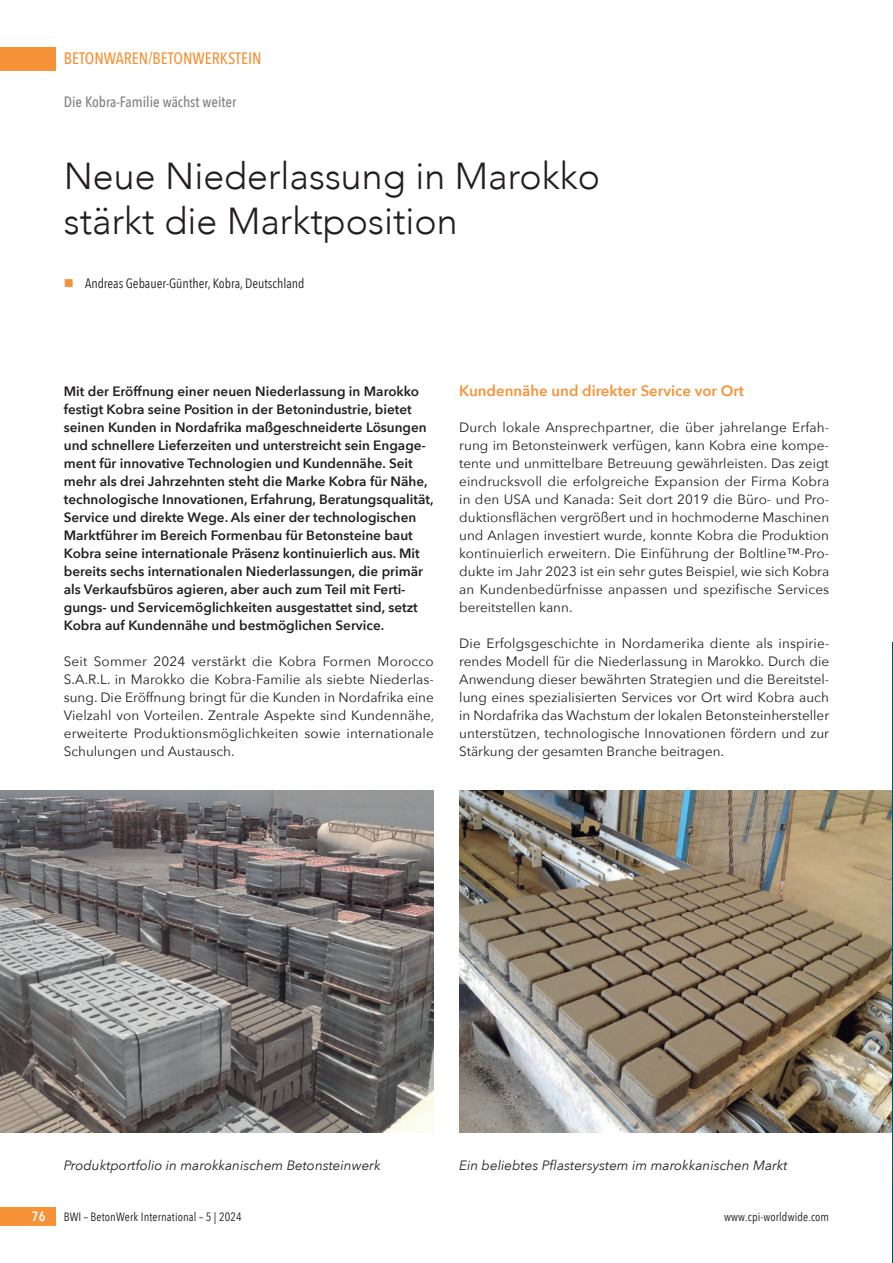
<style>
.page{position:relative;width:893px;height:1263px;background:#fff}
.page>*{position:absolute;margin:0;border:0;box-sizing:border-box;transform-origin:0 0}
.t1{font:300 37.5px/45px "Avenir";color:#231f20}
.t2{font:500 16.5px "Avenir Next Condensed";color:#f69238}
.t3{font:600 15px "Avenir Next";color:#f69238}
.t4{font:500 15px "Avenir Next Condensed";color:#808285}
.t5{font:13.5px/18px "Avenir Next";color:#231f20;text-align:justify}
.t6{font:600 13.5px/18px "Avenir Next";color:#231f20}
.t7{font:italic 13.5px "Avenir Next";color:#231f20}
.t8{font:13.5px "Avenir Next Condensed";color:#231f20}
.t9{font:600 13.5px "Avenir Next Condensed";color:#fff}
.t10{font:12px "Avenir Next Condensed";letter-spacing:.01em;color:#231f20}
.s1{color:#f69238}
</style>
<div class="page">
<div style="left:0;top:47px;width:55px;height:23px;background:#f69238"></div>
<div style="left:0;top:1208px;width:55px;height:18px;background:#f69238"></div>
<img style="left:0;top:791px;width:434px;height:341px">
<img style="left:459px;top:791px;width:433px;height:341px">
<img style="left:892px;top:642px;width:1px;height:620px">
<svg style="left:892px;top:1094px;width:1px;height:125px"></svg>
<img style="left:892px;top:1106px;width:1px;height:101px">
<svg style="left:892px;top:952px;width:1px;height:124px"></svg>
<img style="left:892px;top:963px;width:1px;height:102px">
<p class="t2" style="left:64px;top:49px;width:199px">BETONWAREN/BETONWERKSTEIN</p>
<p class="t4" style="left:64px;top:92px;width:174px">Die Kobra-Familie wächst weiter</p>
<h1 class="t1" style="left:64px;top:153px;width:538px">Neue Niederlassung in Marokko stärkt die Marktposition</h1>
<p class="t8" style="left:64px;top:272px;width:242px"><span class="s1">■</span> Andreas Gebauer-Günther, Kobra, Deutschland</p>
<p class="t6" style="left:64px;top:382px;width:371px">Mit der Eröffnung einer neuen Niederlassung in Marokko festigt Kobra seine Position in der Betonindustrie, bietet seinen Kunden in Nordafrika maßgeschneiderte Lösungen und schnellere Lieferzeiten und unterstreicht sein Engage&shy;ment für innovative Technologien und Kundennähe. Seit mehr als drei Jahrzehnten steht die Marke Kobra für Nähe, technologische Innovationen, Erfahrung, Beratungsqualität, Service und direkte Wege. Als einer der technologischen Marktführer im Bereich Formenbau für Betonsteine baut Kobra seine internationale Präsenz kontinuierlich aus. Mit bereits sechs internationalen Niederlassungen, die primär als Verkaufsbüros agieren, aber auch zum Teil mit Ferti&shy;gungs- und Servicemöglichkeiten ausgestattet sind, setzt Kobra auf Kundennähe und bestmöglichen Service.</p>
<p class="t5" style="left:64px;top:652px;width:372px">Seit Sommer 2024 verstärkt die Kobra Formen Morocco S.A.R.L. in Marokko die Kobra-Familie als siebte Niederlas&shy;sung. Die Eröffnung bringt für die Kunden in Nordafrika eine Vielzahl von Vorteilen. Zentrale Aspekte sind Kundennähe, erweiterte Produktionsmöglichkeiten sowie internationale Schulungen und Austausch.</p>
<p class="t3" style="left:459px;top:378px;width:286px">Kundennähe und direkter Service vor Ort</p>
<p class="t5" style="left:459px;top:418px;width:372px">Durch lokale Ansprechpartner, die über jahrelange Erfah&shy;rung im Betonsteinwerk verfügen, kann Kobra eine kompe&shy;tente und unmittelbare Betreuung gewährleisten. Das zeigt eindrucksvoll die erfolgreiche Expansion der Firma Kobra in den USA und Kanada: Seit dort 2019 die Büro- und Pro&shy;duktionsflächen vergrößert und in hochmoderne Maschinen und Anlagen investiert wurde, konnte Kobra die Produktion kontinuierlich erweitern. Die Einführung der Boltline™-Pro&shy;dukte im Jahr 2023 ist ein sehr gutes Beispiel, wie sich Kobra an Kundenbedürfnisse anpassen und spezifische Services bereitstellen kann.</p>
<p class="t5" style="left:459px;top:634px;width:372px">Die Erfolgsgeschichte in Nordamerika diente als inspirie&shy;rendes Modell für die Niederlassung in Marokko. Durch die Anwendung dieser bewährten Strategien und die Bereitstel&shy;lung eines spezialisierten Services vor Ort wird Kobra auch in Nordafrika das Wachstum der lokalen Betonsteinhersteller unterstützen, technologische Innovationen fördern und zur Stärkung der gesamten Branche beitragen.</p>
<p class="t7" style="left:64px;top:1154px;width:318px">Produktportfolio in marokkanischem Betonsteinwerk</p>
<p class="t7" style="left:459px;top:1154px;width:330px">Ein beliebtes Pflastersystem im marokkanischen Markt</p>
<p class="t9" style="left:32px;top:1205px;width:15px">76</p>
<p class="t10" style="left:64px;top:1207px;width:180px">BWI – BetonWerk International – 5 | 2024</p>
<p class="t10" style="left:724px;top:1207px;width:107px">www.cpi-worldwide.com</p>
</div>
